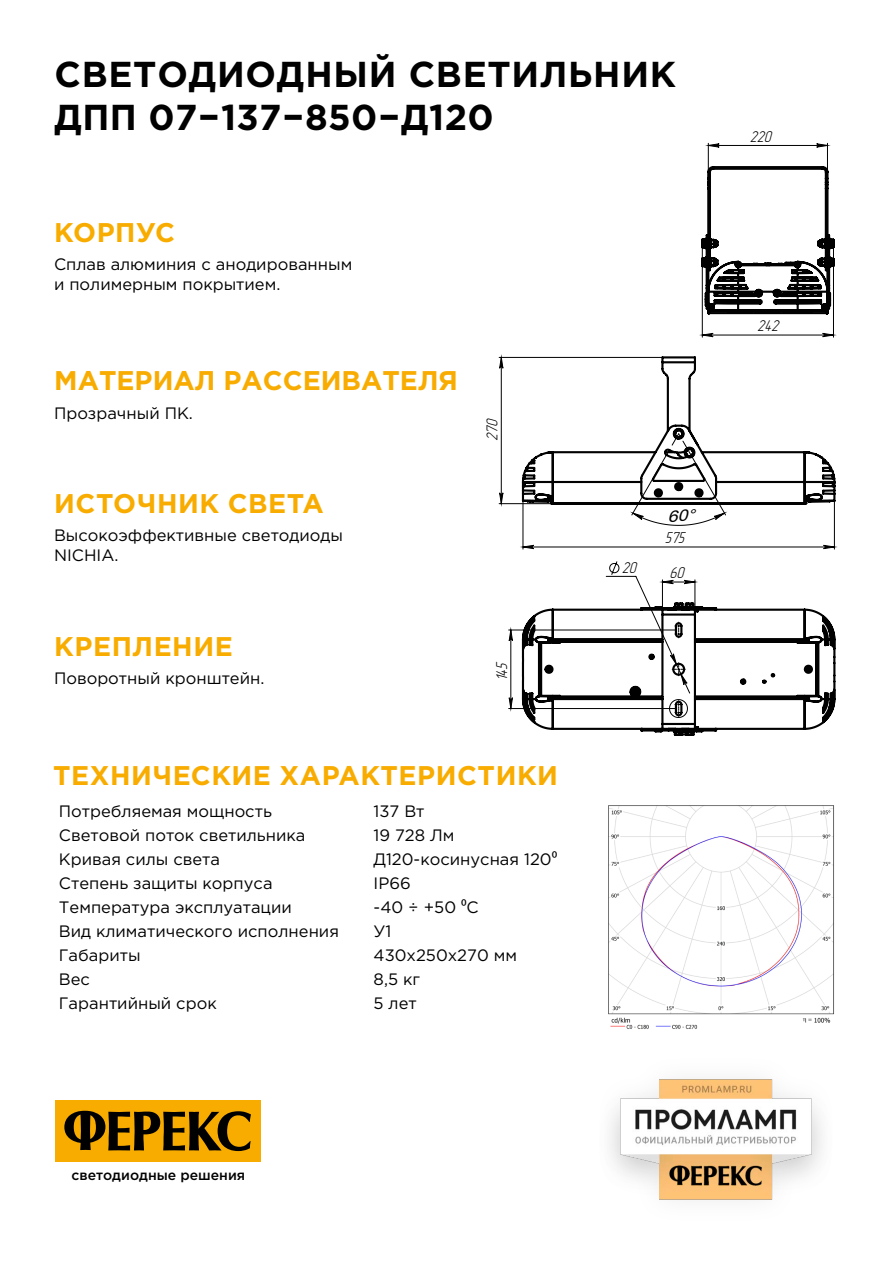
<style>
.page{position:relative;width:893px;height:1263px;background:#fff}
.page>*{position:absolute;margin:0;border:0;box-sizing:border-box;transform-origin:0 0}
.t1{font:700 36px/43.2px "Gotham Pro";letter-spacing:.02em;color:#010101}
.t2{font:700 27px "Gotham Pro";letter-spacing:.02em;color:#f8ac00}
.t3{font:700 27px "Gotham Pro";color:#f8ac00}
.t4{font:16.5px/19.8px "Gotham Pro";color:#010101}
.t5{font:italic 15.75px "GOST 2.304 81 type A";color:#010101}
.t6{font:500 13.95px "Gotham Pro";color:#010101}
.s1{font-family:"Myriad Pro"}
</style>
<div class="page">
<div style="left:55px;top:1100px;width:205px;height:62px;background:#f8ac00"></div>
<svg style="left:64px;top:1111px;width:187px;height:40px"></svg>
<img style="left:608px;top:805px;width:226px;height:224px">
<hr style="left:509px;top:708px;width:167px;height:1px;background:#010101">
<hr style="left:509px;top:630px;width:167px;height:1px;background:#010101">
<hr style="left:833px;top:247px;width:1px;height:90px;background:#010101">
<hr style="left:702px;top:247px;width:1px;height:90px;background:#010101">
<hr style="left:499px;top:357px;width:163px;height:1px;background:#010101">
<hr style="left:499px;top:503px;width:54px;height:1px;background:#010101">
<svg style="left:508px;top:627px;width:7px;height:85px"></svg>
<svg style="left:699px;top:331px;width:138px;height:7px"></svg>
<svg style="left:498px;top:354px;width:7px;height:153px"></svg>
<svg style="left:521px;top:356px;width:315px;height:150px"></svg>
<svg style="left:521px;top:545px;width:316px;height:191px"></svg>
<svg style="left:701px;top:142px;width:134px;height:174px"></svg>
<img style="left:610px;top:1079px;width:212px;height:121px">
<svg style="left:628px;top:433px;width:101px;height:93px"></svg>
<h1 class="t1" style="left:54px;top:52px;width:623px">СВЕТОДИОДНЫЙ СВЕТИЛЬНИК<br>ДПП 07−137−850−Д120</h1>
<h2 class="t2" style="left:54px;top:216px;width:122px">КОРПУС</h2>
<p class="t4" style="left:54px;top:254px;width:300px">Сплав алюминия с анодированным и полимерным покрытием.</p>
<h2 class="t3" style="left:54px;top:365px;width:405px">МАТЕРИАЛ РАССЕИВАТЕЛЯ</h2>
<p class="t4" style="left:54px;top:403px;width:140px">Прозрачный ПК.</p>
<h2 class="t2" style="left:54px;top:488px;width:271px">ИСТОЧНИК СВЕТА</h2>
<p class="t4" style="left:54px;top:526px;width:291px">Высокоэффективные светодиоды<br>NICHIA.</p>
<h2 class="t2" style="left:54px;top:630px;width:180px">КРЕПЛЕНИЕ</h2>
<p class="t4" style="left:54px;top:668px;width:212px">Поворотный кронштейн.</p>
<p class="t5" style="left:484px;top:441px;width:27px;rotate:-90deg">270</p>
<p class="t5" style="left:494px;top:681px;width:24px;rotate:-90deg">145</p>
<h2 class="t2" style="left:53px;top:759px;width:506px">ТЕХНИЧЕСКИЕ ХАРАКТЕРИСТИКИ</h2>
<p class="t4" style="left:59px;top:801px;width:214px">Потребляемая мощность</p>
<p class="t4" style="left:374px;top:801px;width:52px">137 Вт</p>
<p class="t4" style="left:59px;top:825px;width:248px">Световой поток светильника</p>
<p class="t4" style="left:374px;top:825px;width:82px">19 728 Лм</p>
<p class="t4" style="left:59px;top:849px;width:163px">Кривая силы света</p>
<p class="t4" style="left:374px;top:849px;width:185px">Д120-косинусная 120<span class="s1">0</span></p>
<p class="t4" style="left:59px;top:873px;width:215px">Степень защиты корпуса</p>
<p class="t4" style="left:374px;top:873px;width:39px">IP66</p>
<p class="t4" style="left:59px;top:897px;width:234px">Температура эксплуатации</p>
<p class="t4" style="left:374px;top:897px;width:107px">-40 ÷ +50 <span class="s1">0</span>С</p>
<p class="t4" style="left:59px;top:921px;width:282px">Вид климатического исполнения</p>
<p class="t4" style="left:374px;top:921px;width:19px">У1</p>
<p class="t4" style="left:59px;top:945px;width:83px">Габариты</p>
<p class="t4" style="left:374px;top:945px;width:145px">430x250х270 мм</p>
<p class="t4" style="left:59px;top:969px;width:33px">Вес</p>
<p class="t4" style="left:374px;top:969px;width:48px">8,5 кг</p>
<p class="t4" style="left:59px;top:993px;width:159px">Гарантийный срок</p>
<p class="t4" style="left:374px;top:993px;width:45px">5 лет</p>
<p class="t6" style="left:72px;top:1167px;width:175px">светодиодные решения</p>
<p class="t5" style="left:622px;top:559px;width:20px">20</p>
<p class="t5" style="left:665px;top:530px;width:25px">575</p>
<p class="t5" style="left:670px;top:565px;width:20px">60</p>
<p class="t5" style="left:750px;top:129px;width:27px">220</p>
<p class="t5" style="left:757px;top:318px;width:27px">242</p>
</div>
